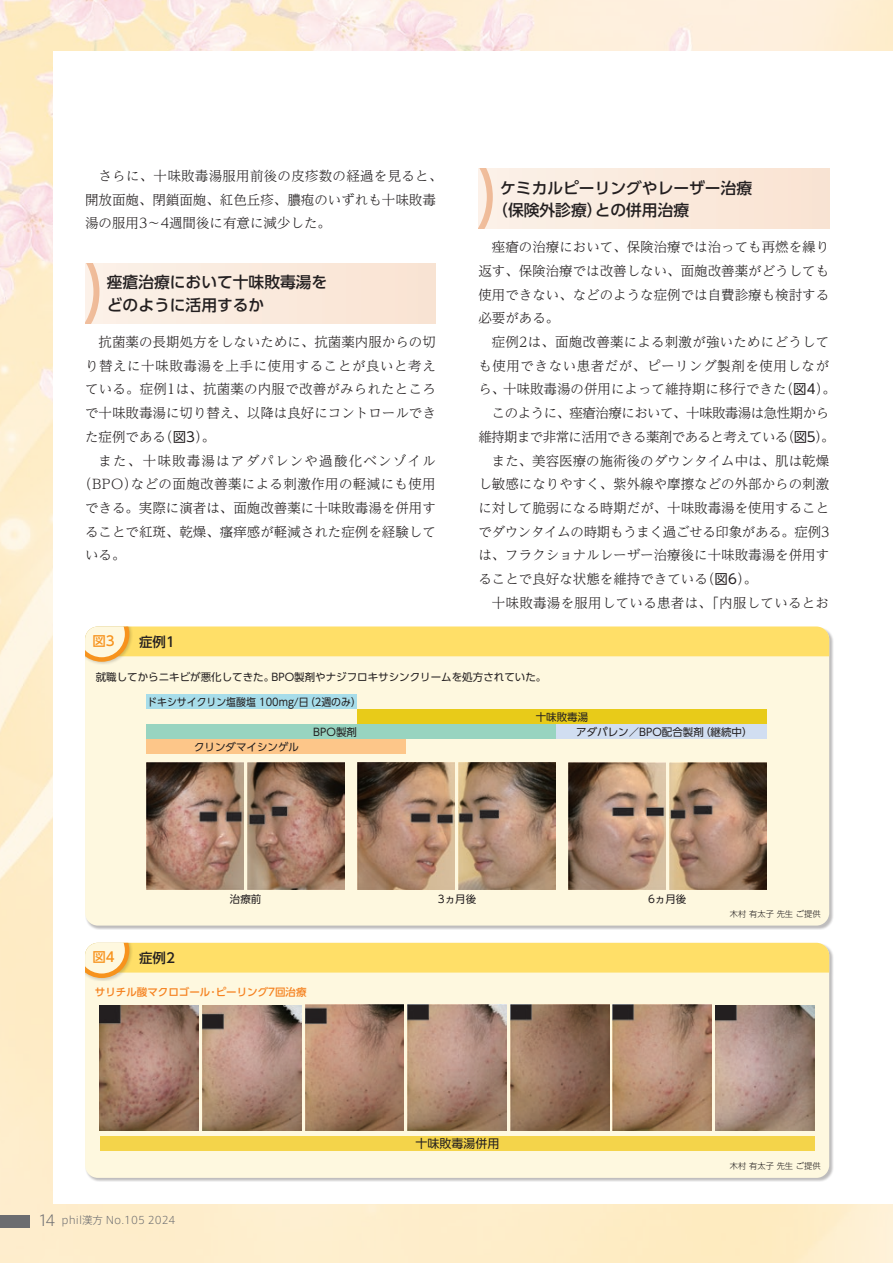
<style>
.page{position:relative;width:893px;height:1263px;background:#fff}
.page>*{position:absolute;margin:0;border:0;box-sizing:border-box;transform-origin:0 0}
.t1{font:500 15.75px/22.5px "UD Shin Go Pr 6";color:#231f20}
.t2{font:300 13.5px/23.7px "UD Reimin Pr 6";color:#231f20;text-align:justify}
.t3{font:300 13.5px "UD Reimin Pr 6";letter-spacing:-.045em;color:#231f20}
.t4{font:300 13.5px "UD Reimin Pr 6";letter-spacing:.03em;color:#231f20}
.t5{font:300 13.5px "UD Reimin Pr 6";letter-spacing:-.025em;color:#231f20}
.t6{font:300 13.5px "UD Reimin Pr 6";letter-spacing:-.04em;color:#231f20}
.t7{font:300 13.5px "UD Reimin Pr 6";letter-spacing:.04em;color:#231f20}
.t8{font:300 13.5px "UD Reimin Pr 6";letter-spacing:.02em;color:#231f20}
.t9{font:300 13.5px "UD Reimin Pr 6";letter-spacing:.09em;color:#231f20}
.t10{font:500 13.5px "UD Shin Go Pr 6";color:#231f20}
.t11{font:500 13.5px "UD Shin Go Pr 6";color:#f7931d}
.t12{font:12px "UD Shin Go Pr 6";color:#231f20}
.t13{font:10.5px "UD Shin Go Pr 6";color:#231f20}
.t14{font:10.5px "UD Shin Go Pr 6";color:#231f20;scale:.94 1}
.t15{font:500 10.5px "UD Shin Go Pr 6";color:#f58220}
.t16{font:300 10.5px "Axis Std";color:#6c6d70}
.t17{font:300 8.25px "UD Shin Go Pr 6";color:#231f20}
.s1{font-family:"UD Shin Go Pr 6";font-weight:400}
.s2{font-size:15px}
</style>
<div class="page">
<img style="left:0;top:0;width:893px;height:1263px">
<div style="left:54px;top:52px;width:839px;height:1152px;background:#fff"></div>
<div style="left:85px;top:264px;width:351px;height:59px;background:#faeadd"></div>
<svg style="left:85px;top:264px;width:14px;height:59px"></svg>
<div style="left:478px;top:169px;width:351px;height:60px;background:#faeadd"></div>
<svg style="left:478px;top:169px;width:15px;height:60px"></svg>
<div style="left:85px;top:626px;width:749px;height:304px;background:#231f20;opacity:.3"></div>
<div style="left:85px;top:626px;width:744px;height:299px;background:#fef8df;border-radius:13px"></div>
<svg style="left:85px;top:626px;width:744px;height:36px"></svg>
<img style="left:147px;top:762px;width:96px;height:128px">
<img style="left:248px;top:762px;width:97px;height:128px">
<img style="left:357px;top:763px;width:97px;height:127px">
<img style="left:459px;top:763px;width:97px;height:127px">
<img style="left:568px;top:762px;width:97px;height:128px">
<img style="left:669px;top:762px;width:97px;height:128px">
<div style="left:147px;top:694px;width:210px;height:15px;background:#a7ddea"></div>
<div style="left:147px;top:724px;width:409px;height:15px;background:#98d4c0"></div>
<div style="left:147px;top:739px;width:259px;height:15px;background:#fdc689"></div>
<div style="left:556px;top:724px;width:210px;height:15px;background:#d1def1"></div>
<div style="left:357px;top:709px;width:409px;height:15px;background:#e8cb19"></div>
<div style="left:85px;top:943px;width:749px;height:239px;background:#231f20;opacity:.3"></div>
<div style="left:85px;top:943px;width:744px;height:235px;background:#fef8df;border-radius:13px"></div>
<svg style="left:85px;top:943px;width:744px;height:35px"></svg>
<img style="left:408px;top:1004px;width:98px;height:126px">
<img style="left:716px;top:1005px;width:98px;height:126px">
<img style="left:613px;top:1004px;width:99px;height:126px">
<img style="left:510px;top:1004px;width:99px;height:126px">
<img style="left:305px;top:1004px;width:99px;height:126px">
<img style="left:202px;top:1005px;width:99px;height:126px">
<img style="left:100px;top:1005px;width:99px;height:126px">
<div style="left:100px;top:1136px;width:714px;height:15px;background:#f4d44a"></div>
<div style="left:0;top:1215px;width:30px;height:13px;background:#6c6d70"></div>
<p class="t2" style="left:85px;top:163px;width:359px;text-align:left;text-indent:14px">さらに、十味敗毒湯服用前後の皮疹数の経過を見ると、開放面皰、閉鎖面皰、紅色丘疹、膿疱のいずれも十味敗毒湯の服用3～4週間後に有意に減少した。</p>
<p class="t1" style="left:107px;top:271px;width:222px">痤瘡治療において十味敗毒湯をどのように活用するか</p>
<p class="t2" style="left:85px;top:330px;width:352px;text-indent:14px">抗菌薬の長期処方をしないために、抗菌薬内服からの切り替えに十味敗毒湯を上手に使用することが良いと考えている。症例1は、抗菌薬の内服で改善がみられたところで十味敗毒湯に切り替え、以降は良好にコントロールできた症例である（<span class="s1">図3</span>）。</p>
<p class="t9" style="left:99px;top:449px;width:339px">また、十味敗毒湯はアダパレンや過酸化ベンゾイル</p>
<p class="t4" style="left:78px;top:473px;width:359px">（BPO）などの面皰改善薬による刺激作用の軽減にも使用</p>
<p class="t2" style="left:85px;top:495px;width:352px">できる。実際に演者は、面皰改善薬に十味敗毒湯を併用す</p>
<p class="t2" style="left:85px;top:519px;width:352px">ることで紅斑、乾燥、瘙痒感が軽減された症例を経験して</p>
<p class="t2" style="left:85px;top:543px;width:42px">いる。</p>
<p class="t11" style="left:92px;top:630px;width:24px">図3</p>
<p class="t10" style="left:139px;top:630px;width:37px">症例1</p>
<p class="t1" style="left:492px;top:176px;width:261px;text-indent:8px">ケミカルピーリングやレーザー治療（保険外診療）との併用治療</p>
<p class="t2" style="left:478px;top:235px;width:352px;text-indent:14px">痤瘡の治療において、保険治療では治っても再燃を繰り返す、保険治療では改善しない、面皰改善薬がどうしても使用できない、などのような症例では自費診療も検討する必要がある。</p>
<p class="t2" style="left:492px;top:330px;width:339px">症例2は、面皰改善薬による刺激が強いためにどうして</p>
<p class="t7" style="left:478px;top:355px;width:352px">も使用できない患者だが、ピーリング製剤を使用しなが</p>
<p class="t2" style="left:478px;top:377px;width:359px">ら、十味敗毒湯の併用によって維持期に移行できた（<span class="s1">図4</span>）。</p>
<p class="t6" style="left:492px;top:402px;width:339px">このように、痤瘡治療において、十味敗毒湯は急性期から</p>
<p class="t3" style="left:478px;top:426px;width:358px">維持期まで非常に活用できる薬剤であると考えている（<span class="s1">図5</span>）。</p>
<p class="t2" style="left:492px;top:448px;width:339px">また、美容医療の施術後のダウンタイム中は、肌は乾燥</p>
<p class="t2" style="left:478px;top:472px;width:352px">し敏感になりやすく、紫外線や摩擦などの外部からの刺激</p>
<p class="t2" style="left:478px;top:496px;width:352px">に対して脆弱になる時期だが、十味敗毒湯を使用すること</p>
<p class="t5" style="left:478px;top:521px;width:352px">でダウンタイムの時期もうまく過ごせる印象がある。症例3</p>
<p class="t2" style="left:478px;top:543px;width:352px">は、フラクショナルレーザー治療後に十味敗毒湯を併用す</p>
<p class="t2" style="left:478px;top:567px;width:280px">ることで良好な状態を維持できている（<span class="s1">図6</span>）。</p>
<p class="t8" style="left:492px;top:592px;width:339px">十味敗毒湯を服用している患者は、「内服しているとお</p>
<p class="t13" style="left:96px;top:668px;width:452px">就職してからニキビが悪化してきた。BPO製剤やナジフロキサシンクリームを処方されていた。</p>
<p class="t14" style="left:147px;top:693px;width:229px">ドキシサイクリン塩酸塩 100mg/日（2週のみ）</p>
<p class="t13" style="left:194px;top:738px;width:106px">クリンダマイシンゲル</p>
<p class="t13" style="left:313px;top:723px;width:45px">BPO製剤</p>
<p class="t13" style="left:536px;top:708px;width:54px">十味敗毒湯</p>
<p class="t13" style="left:576px;top:723px;width:178px">アダパレン／BPO配合製剤（継続中）</p>
<p class="t11" style="left:92px;top:946px;width:24px">図4</p>
<p class="t10" style="left:139px;top:947px;width:37px">症例2</p>
<p class="t13" style="left:230px;top:891px;width:33px">治療前</p>
<p class="t13" style="left:438px;top:890px;width:40px">3ヵ月後</p>
<p class="t13" style="left:648px;top:891px;width:40px">6ヵ月後</p>
<p class="t15" style="left:95px;top:983px;width:213px">サリチル酸マクロゴール･ピーリング7回治療</p>
<p class="t17" style="left:730px;top:907px;width:92px">木村 有太子 先生 ご提供</p>
<p class="t16" style="left:38px;top:1213px;width:139px"><span class="s2">14</span> phil漢方 No.105 2024</p>
<p class="t12" style="left:415px;top:1134px;width:85px">十味敗毒湯併用</p>
<p class="t17" style="left:730px;top:1159px;width:92px">木村 有太子 先生 ご提供</p>
</div>
